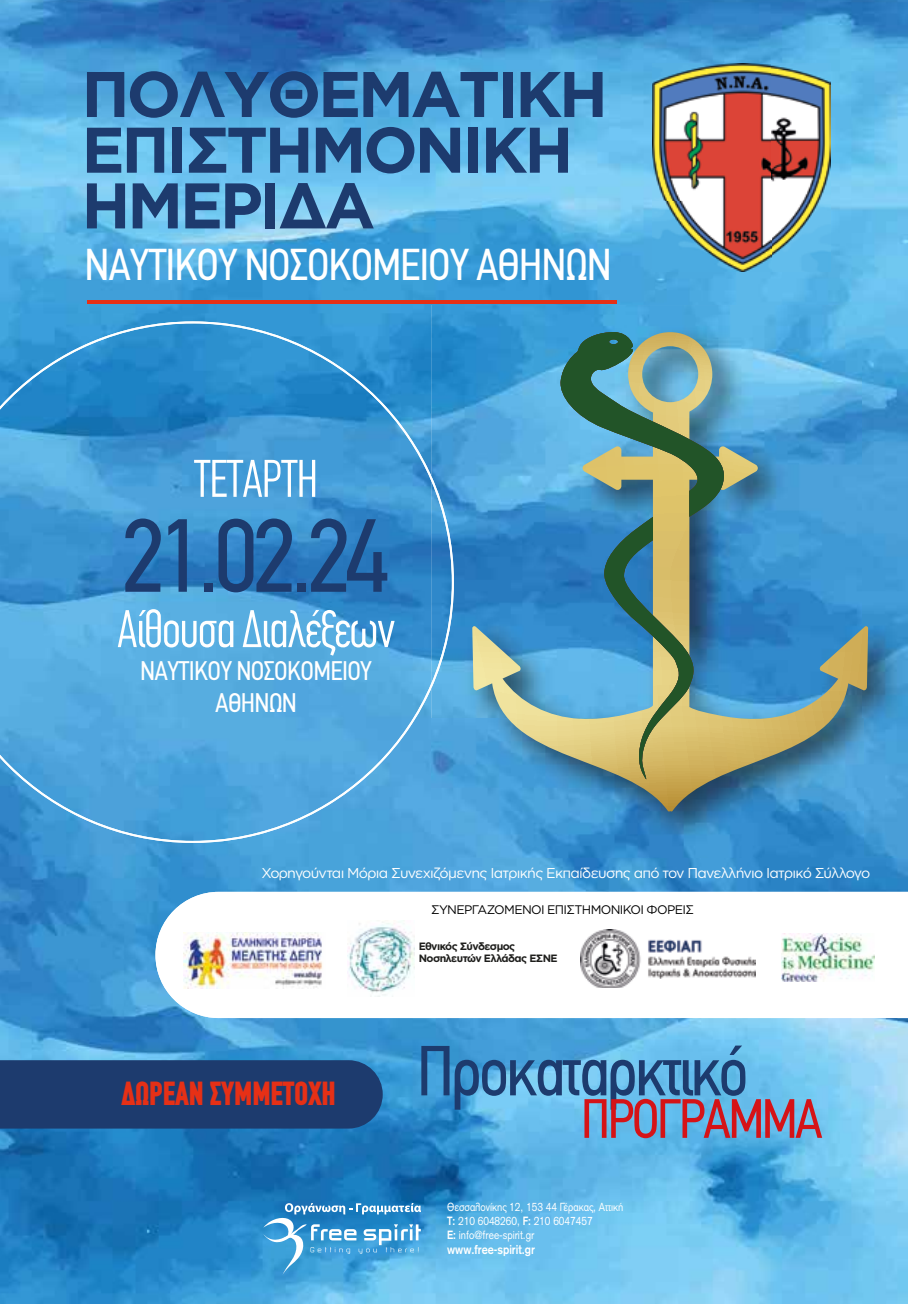
<style>
.page{position:relative;width:908px;height:1304px;background:#fff}
.page>*{position:absolute;margin:0;border:0;box-sizing:border-box;transform-origin:0 0}
.t1{font:104.2px "PF Din Text Condensed";color:#1d3b6e}
.t2{font:71px "PF Din Text Condensed";letter-spacing:-.05em;color:#1d3b6e}
.t3{font:700 64.4px/55.8px "Gotham Greek";letter-spacing:-.05em;color:#1d3b6e}
.t4{font:55.6px "PF Din Text Condensed";letter-spacing:-.05em;color:#d51317}
.t5{font:300 53.2px "PF Din Text Compressed";letter-spacing:-.025em;color:#fff}
.t6{font:44.8px "PF Din Text Condensed";letter-spacing:-.025em;color:#fff}
.t7{font:900 33.6px "PF Din Text Compressed";letter-spacing:-.025em;color:#e63016}
.t8{font:27px/32.4px "PF Din Text Condensed";letter-spacing:-.025em;color:#fff;text-align:center}
.t9{font:14.2px "Gotham Greek";letter-spacing:-.05em;color:#fff}
.t10{font:700 12.8px "PF Akzidenz";color:#fff;scale:.86 1}
.t11{font:12.4px "Gotham Greek";letter-spacing:-.05em;color:#000}
.t12{font:11.8px/14.2px "PF Akzidenz";color:#fff;scale:.86 1}
.t13{font:700 10.6px/12.8px "Gotham Greek";letter-spacing:-.05em;color:#1e1e1c}
.s1{font-weight:700}
</style>
<div class="page">
<img style="left:0;top:0;width:907px;height:1304px">
<hr style="left:87px;top:300px;width:529px;height:4px;background:#e63015">
<svg style="left:0;top:321px;width:431px;height:522px;background:#439bd5"></svg>
<div style="left:0;top:1060px;width:382px;height:69px;background:#1d3b6e"></div>
<svg style="left:155px;top:892px;width:752px;height:126px"></svg>
<img style="left:431px;top:305px;width:476px;height:552px">
<img style="left:431px;top:476px;width:22px;height:213px">
<svg style="left:472px;top:626px;width:395px;height:186px;background:#6198af"></svg>
<svg style="left:558px;top:332px;width:199px;height:447px;background:#6a9799"></svg>
<svg style="left:262px;top:1203px;width:159px;height:72px;background:#51a4d7"></svg>
<img style="left:652px;top:64px;width:178px;height:207px">
<img style="left:580px;top:930px;width:175px;height:58px">
<img style="left:780px;top:933px;width:94px;height:49px">
<img style="left:183px;top:932px;width:142px;height:56px">
<img style="left:347px;top:920px;width:67px;height:76px">
<h3 class="t3" style="left:81px;top:65px;width:527px">ΠΟΛΥΘΕΜΑΤΙΚΗ<br>ΕΠΙΣΤΗΜΟΝΙΚΗ<br>ΗΜΕΡΙΔΑ</h3>
<h3 class="t6" style="left:85px;top:238px;width:528px">ΝΑΥΤΙΚΟΥ ΝΟΣΟΚΟΜΕΙΟΥ ΑΘΗΝΩΝ</h3>
<h3 class="t5" style="left:194px;top:448px;width:126px">ΤΕΤΑΡΤΗ</h3>
<h1 class="t1" style="left:121px;top:496px;width:269px">21.02.24</h1>
<h3 class="t5" style="left:117px;top:599px;width:280px">Αίθουσα ∆ιαλέξεων</h3>
<h3 class="t8" style="left:140px;top:654px;width:233px">ΝΑΥΤΙΚΟΥ ΝΟΣΟΚΟΜΕΙΟΥ<br>ΑΘΗΝΩΝ</h3>
<p class="t9" style="left:261px;top:865px;width:610px">Χορηγούνται Μόρια Συνεχιζόμενης Ιατρικής Εκπαίδευσης από τον Πανελλήνιο Ιατρικό Σύλλογο</p>
<p class="t11" style="left:431px;top:903px;width:264px">ΣΥΝΕΡΓΑΖΟΜΕΝΟΙ ΕΠΙΣΤΗΜΟΝΙΚΟΙ ΦΟΡΕΙΣ</p>
<h3 class="t7" style="left:121px;top:1073px;width:216px">∆ΩΡΕΑΝ ΣΥΜΜΕΤΟΧΗ</h3>
<p class="t13" style="left:418px;top:939px;width:140px">Εθνικός Σύνδεσμος<br>Νοσηλευτών Ελλάδας ΕΣΝΕ</p>
<h2 class="t2" style="left:416px;top:1030px;width:333px">Προκαταρκτικό</h2>
<h3 class="t4" style="left:580px;top:1087px;width:243px">ΠΡΟΓΡΑΜΜΑ</h3>
<p class="t12" style="left:447px;top:1200px;width:206px">Θεσσαλονίκης 12, 153 44 Γέρακας, Αττική<br><span class="s1">Τ:</span> 210 6048260, <span class="s1">F:</span> 210 6047457<br><span class="s1">E:</span> info@free-spirit.gr</p>
<p class="t10" style="left:447px;top:1242px;width:104px">www.free-spirit.gr</p>
</div>
